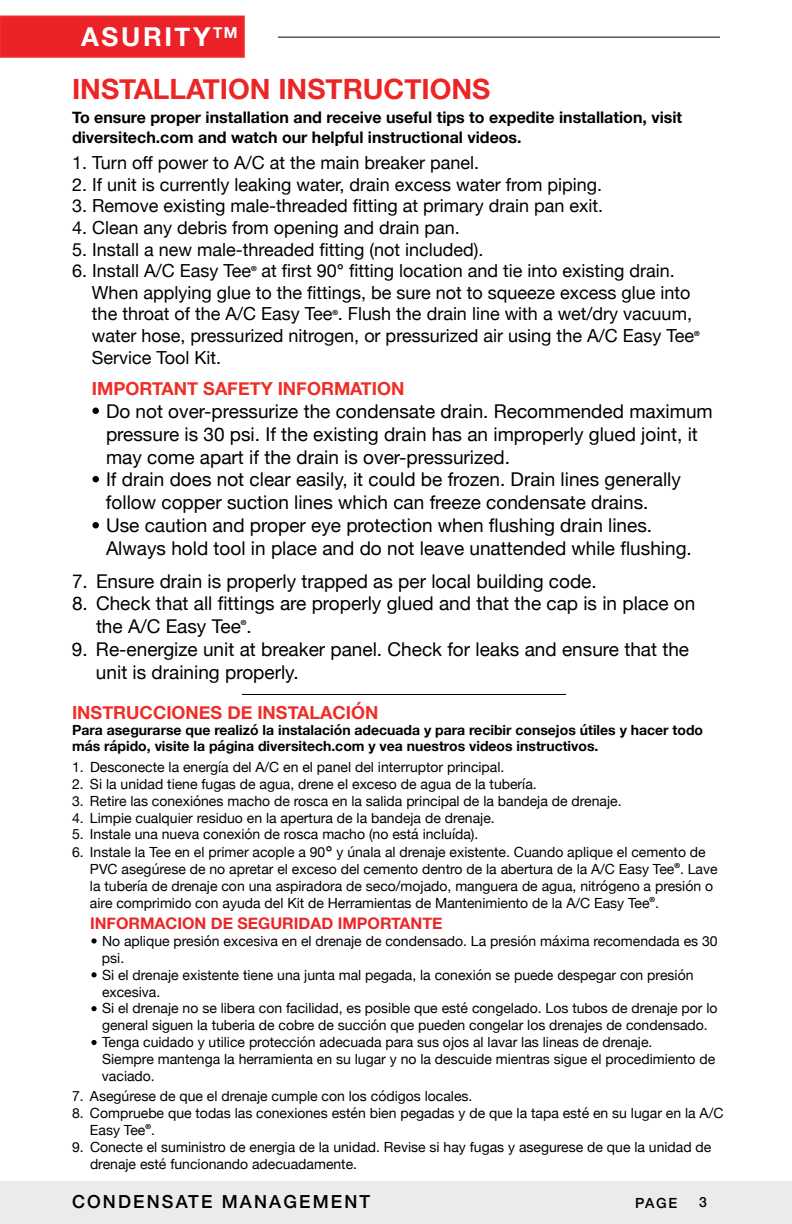
<style>
.page{position:relative;width:792px;height:1224px;background:#fff}
.page>*{position:absolute;margin:0;border:0;box-sizing:border-box;transform-origin:0 0}
.t1{font:700 28px "Helvetica Neue";color:#eb2627}
.t2{font:700 26px "Helvetica Neue";letter-spacing:.1em;color:#fff}
.t3{font:19px/22.8px "Helvetica Neue";color:#000}
.t4{font:18px/21.6px "Helvetica Neue";color:#000}
.t5{font:700 18px "Helvetica Neue";color:#ee2e27}
.t6{font:500 18px "Helvetica Neue";letter-spacing:.12em;color:#000}
.t7{font:700 16px/20px "Helvetica Neue";color:#000}
.t8{font:700 16px "Helvetica Neue";color:#eb2627}
.t9{font:14px/16.8px "Helvetica Neue";color:#000}
.t10{font:700 14px/16px "Helvetica Neue";color:#000}
.t11{font:500 14px "Helvetica Neue";color:#000}
.t12{font:700 7px "Helvetica Neue";color:#000}
.s1{font-weight:700}
.s2{font-weight:700;font-size:18px}
</style>
<div class="page">
<div style="left:0;top:16px;width:245px;height:42px;background:#eb2328;border:2px solid #ee2e27"></div>
<div style="left:0;top:1182px;width:792px;height:42px;background:#edeaee"></div>
<hr style="left:278px;top:37px;width:442px;height:1px;background:#000">
<hr style="left:242px;top:694px;width:324px;height:1px;background:#000">
<div style="left:92px;top:408px;width:7px;height:6px;background:#000;border-radius:50%"></div>
<div style="left:92px;top:476px;width:7px;height:6px;background:#000;border-radius:50%"></div>
<div style="left:92px;top:522px;width:7px;height:6px;background:#000;border-radius:50%"></div>
<svg style="left:91px;top:938px;width:6px;height:6px"></svg>
<svg style="left:91px;top:972px;width:6px;height:5px"></svg>
<svg style="left:91px;top:1006px;width:6px;height:5px"></svg>
<svg style="left:91px;top:1040px;width:6px;height:5px"></svg>
<h2 class="t2" style="left:81px;top:17px;width:158px">ASURITY<sup>TM</sup></h2>
<h1 class="t1" style="left:72px;top:67px;width:420px">INSTALLATION INSTRUCTIONS</h1>
<p class="t7" style="left:72px;top:108px;width:612px">To ensure proper installation and receive useful tips to expedite installation, visit diversitech.com and watch our helpful instructional videos.</p>
<p class="t4" style="left:72px;top:153px;width:409px">1. Turn off power to A/C at the main breaker panel.</p>
<p class="t4" style="left:72px;top:175px;width:532px">2. If unit is currently leaking water, drain excess water from piping.</p>
<p class="t4" style="left:72px;top:196px;width:533px">3. Remove existing male-threaded fitting at primary drain pan exit.</p>
<p class="t4" style="left:72px;top:218px;width:389px">4. Clean any debris from opening and drain pan.</p>
<p class="t4" style="left:72px;top:240px;width:413px">5. Install a new male-threaded fitting (not included).</p>
<p class="t4" style="left:72px;top:261px;width:181px">6. Install A/C Easy Tee</p>
<p class="t12" style="left:251px;top:263px;width:7px">®</p>
<p class="t4" style="left:92px;top:261px;width:602px;text-indent:170px">at first 90<span class="s1">°</span> fitting location and tie into existing drain.<br>When applying glue to the fittings, be sure not to squeeze excess glue into the throat of the A/C Easy Tee . Flush the drain line with a wet/dry vacuum,</p>
<p class="t12" style="left:332px;top:307px;width:7px">®</p>
<p class="t4" style="left:92px;top:326px;width:604px">water hose, pressurized nitrogen, or pressurized air using the A/C Easy Tee</p>
<p class="t12" style="left:694px;top:328px;width:7px">®</p>
<p class="t4" style="left:92px;top:348px;width:131px">Service Tool Kit.</p>
<p class="t5" style="left:92px;top:375px;width:314px">IMPORTANT SAFETY INFORMATION</p>
<p class="t3" style="left:106px;top:401px;width:608px">Do not over-pressurize the condensate drain. Recommended maximum pressure is 30 psi. If the existing drain has an improperly glued joint, it may come apart if the drain is over-pressurized.<br>If drain does not clear easily, it could be frozen. Drain lines generally follow copper suction lines which can freeze condensate drains.<br>Use caution and proper eye protection when flushing drain lines.<br>Always hold tool in place and do not leave unattended while flushing.</p>
<h3 class="t3" style="left:72px;top:571px;width:526px">7. Ensure drain is properly trapped as per local building code.</h3>
<h3 class="t3" style="left:96px;top:593px;width:601px;text-indent:-24px">8. Check that all fittings are properly glued and that the cap is in place on the A/C Easy Tee .</h3>
<p class="t12" style="left:241px;top:617px;width:7px">®</p>
<h3 class="t3" style="left:96px;top:639px;width:595px;text-indent:-24px">9. Re-energize unit at breaker panel. Check for leaks and ensure that the unit is draining properly.</h3>
<p class="t5" style="left:72px;top:699px;width:308px">INSTRUCCIONES DE INSTALACIÓN</p>
<p class="t10" style="left:72px;top:723px;width:633px">Para asegurarse que realizó la instalación adecuada y para recibir consejos útiles y hacer todo más rápido, visite la página diversitech.com y vea nuestros videos instructivos.</p>
<p class="t9" style="left:72px;top:760px;width:434px">1. Desconecte la energía del A/C en el panel del interruptor principal.</p>
<p class="t9" style="left:72px;top:776px;width:466px">2. Si la unidad tiene fugas de agua, drene el exceso de agua de la tubería.</p>
<p class="t9" style="left:72px;top:793px;width:551px">3. Retire las conexiónes macho de rosca en la salida principal de la bandeja de drenaje.</p>
<p class="t9" style="left:72px;top:810px;width:424px">4. Limpie cualquier residuo en la apertura de la bandeja de drenaje.</p>
<p class="t9" style="left:72px;top:827px;width:408px">5. Instale una nueva conexión de rosca macho (no está incluída).</p>
<p class="t9" style="left:90px;top:845px;width:629px;text-indent:-18px">6. Instale la Tee en el primer acople a 90<span class="s2">°</span> y únala al drenaje existente. Cuando aplique el cemento de PVC asegúrese de no apretar el exceso del cemento dentro de la abertura de la A/C Easy Tee<sup>®</sup>. Lave la tubería de drenaje con una aspiradora de seco/mojado, manguera de agua, nitrógeno a presión o aire comprimido con ayuda del Kit de Herramientas de Mantenimiento de la A/C Easy Tee<sup>®</sup>.</p>
<p class="t8" style="left:90px;top:911px;width:354px">INFORMACION DE SEGURIDAD IMPORTANTE</p>
<p class="t9" style="left:102px;top:934px;width:617px">No aplique presión excesiva en el drenaje de condensado. La presión máxima recomendada es 30 psi.<br>Si el drenaje existente tiene una junta mal pegada, la conexión se puede despegar con presión excesiva.<br>Si el drenaje no se libera con facilidad, es posible que esté congelado. Los tubos de drenaje por lo general siguen la tuberia de cobre de succión que pueden congelar los drenajes de condensado.<br>Tenga cuidado y utilice protección adecuada para sus ojos al lavar las lineas de drenaje.<br>Siempre mantenga la herramienta en su lugar y no la descuide mientras sigue el procedimiento de vaciado.</p>
<p class="t9" style="left:72px;top:1089px;width:402px">7. Asegúrese de que el drenaje cumple con los códigos locales.</p>
<p class="t9" style="left:90px;top:1106px;width:635px;text-indent:-18px">8. Compruebe que todas las conexiones estén bien pegadas y de que la tapa esté en su lugar en la A/C<br>Easy Tee<sup>®</sup>.</p>
<p class="t9" style="left:90px;top:1139px;width:623px;text-indent:-18px">9. Conecte el suministro de energia de la unidad. Revise si hay fugas y asegurese de que la unidad de drenaje esté funcionando adecuadamente.</p>
<p class="t6" style="left:72px;top:1187px;width:300px">CONDENSATE MANAGEMENT</p>
<p class="t11" style="left:635px;top:1192px;width:44px">PAGE</p>
<p class="t11" style="left:699px;top:1191px;width:9px">3</p>
</div>
